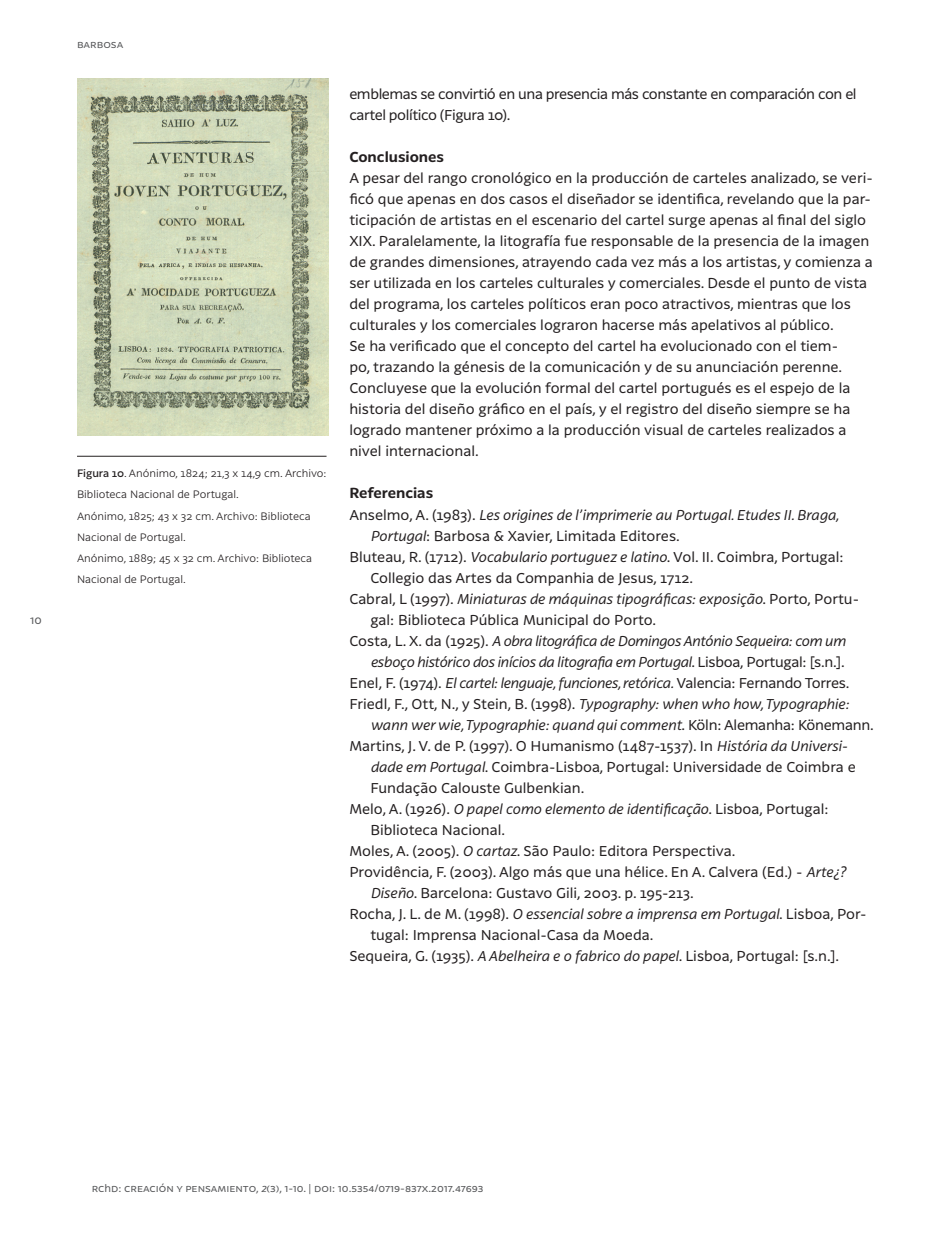
<style>
.page{position:relative;width:943px;height:1241px;background:#fff}
.page>*{position:absolute;margin:0;border:0;box-sizing:border-box;transform-origin:0 0}
.t1{font:14px/21px "Latina";color:#231f20}
.t2{font:italic 14px "Latina";letter-spacing:-.01em;color:#231f20}
.t3{font:14px/21px "Latina";letter-spacing:-.03em;color:#231f20}
.t4{font:14px "Latina";letter-spacing:-.02em;color:#231f20}
.t5{font:700 14px "Latina";color:#231f20}
.t6{font:11.38px "Latina";color:#57585a}
.t7{font:300 10.5px/21px "Latina";color:#231f20}
.t8{font:10.5px "Latina";color:#57585a}
.s1{font-weight:500}
.s2{font-style:normal}
.s3{font-style:italic}
</style>
<div class="page">
<img style="left:77px;top:79px;width:251px;height:356px">
<hr style="left:77px;top:456px;width:249px;height:1px;background:#231f20">
<p class="t6" style="left:30px;top:614px;width:13px">10</p>
<p class="t8" style="left:77px;top:39px;width:48px">barbosa</p>
<p class="t7" style="left:77px;top:463px;width:251px"><span class="s1">Figura 10</span>. Anónimo, 1824; 21,3 x 14,9 cm. Archivo:<br>Biblioteca Nacional de Portugal.<br>Anónimo, 1825; 43 x 32 cm. Archivo: Biblioteca Nacional de Portugal.<br>Anónimo, 1889; 45 x 32 cm. Archivo: Biblioteca Nacional de Portugal.</p>
<p class="t3" style="left:349px;top:84px;width:509px">emblemas se convirtió en una presencia más constante en comparación con el cartel político (Figura 10).</p>
<p class="t5" style="left:349px;top:149px;width:96px">Conclusiones</p>
<p class="t1" style="left:349px;top:168px;width:525px">A pesar del rango cronológico en la producción de carteles analizado, se veri&shy;ficó que apenas en dos casos el diseñador se identifica, revelando que la par&shy;ticipación de artistas en el escenario del cartel surge apenas al final del siglo XIX. Paralelamente, la litografía fue responsable de la presencia de la imagen de grandes dimensiones, atrayendo cada vez más a los artistas, y comienza a ser utilizada en los carteles culturales y comerciales. Desde el punto de vista del programa, los carteles políticos eran poco atractivos, mientras que los culturales y los comerciales lograron hacerse más apelativos al público.<br>Se ha verificado que el concepto del cartel ha evolucionado con el tiem-<br>po, trazando la génesis de la comunicación y de su anunciación perenne.<br>Concluyese que la evolución formal del cartel portugués es el espejo de la historia del diseño gráfico en el país, y el registro del diseño siempre se ha logrado mantener próximo a la producción visual de carteles realizados a nivel internacional.</p>
<p class="t5" style="left:349px;top:485px;width:85px">Referencias</p>
<p class="t2" style="left:349px;top:505px;width:491px"><span class="s2">Anselmo, A. (1983).</span> Les origines de l’imprimerie au Portugal. Etudes II. Braga,</p>
<p class="t1" style="left:370px;top:525px;width:311px"><span class="s3">Portugal</span>: Barbosa &amp; Xavier, Limitada Editores.</p>
<p class="t1" style="left:349px;top:546px;width:495px">Bluteau, R. (1712). <span class="s3">Vocabulario portuguez e latino</span>. Vol. II. Coimbra, Portugal:</p>
<p class="t1" style="left:370px;top:567px;width:324px">Collegio das Artes da Companhia de Jesus, 1712.</p>
<p class="t2" style="left:349px;top:589px;width:511px"><span class="s2">Cabral, L (1997).</span> Miniaturas de máquinas tipográficas: exposição<span class="s2">. Porto, Portu-</span></p>
<p class="t1" style="left:370px;top:609px;width:287px">gal: Biblioteca Pública Municipal do Porto.</p>
<p class="t2" style="left:349px;top:631px;width:498px"><span class="s2">Costa, L. X. da (1925).</span> A obra litográfica de Domingos António Sequeira: com um</p>
<p class="t2" style="left:370px;top:652px;width:476px">esboço histórico dos inícios da litografia em Portugal<span class="s2">. Lisboa, Portugal: [s.n.].</span></p>
<p class="t4" style="left:349px;top:674px;width:501px">Enel, F. (1974). <span class="s3">El cartel: lenguaje, funciones, retórica.</span> Valencia: Fernando Torres.</p>
<p class="t2" style="left:349px;top:694px;width:501px"><span class="s2">Friedl, F., Ott, N., y Stein, B. (1998).</span> Typography: when who how, Typographie:</p>
<p class="t2" style="left:370px;top:715px;width:505px">wann wer wie, Typographie: quand qui comment<span class="s2">. Köln: Alemanha: Könemann.</span></p>
<p class="t1" style="left:349px;top:735px;width:499px">Martins, J. V. de P. (1997). O Humanismo (1487-1537). In <span class="s3">História da Universi-</span></p>
<p class="t1" style="left:370px;top:756px;width:487px"><span class="s3">dade em Portugal</span>. Coimbra-Lisboa, Portugal: Universidade de Coimbra e</p>
<p class="t1" style="left:370px;top:777px;width:216px">Fundação Calouste Gulbenkian.</p>
<p class="t2" style="left:349px;top:799px;width:481px"><span class="s2">Melo, A. (1926).</span> O papel como elemento de identificação<span class="s2">. Lisboa, Portugal:</span></p>
<p class="t1" style="left:370px;top:819px;width:136px">Biblioteca Nacional.</p>
<p class="t1" style="left:349px;top:840px;width:387px">Moles, A. (2005). <span class="s3">O cartaz</span>. São Paulo: Editora Perspectiva.</p>
<p class="t1" style="left:349px;top:861px;width:498px">Providência, F. (2003). Algo más que una hélice. En A. Calvera (Ed.) - <span class="s3">Arte¿?</span></p>
<p class="t1" style="left:370px;top:882px;width:325px"><span class="s3">Diseño</span>. Barcelona: Gustavo Gili, 2003. p. 195-213.</p>
<p class="t2" style="left:349px;top:904px;width:518px"><span class="s2">Rocha, J. L. de M. (1998).</span> O essencial sobre a imprensa em Portugal<span class="s2">. Lisboa, Por-</span></p>
<p class="t1" style="left:370px;top:924px;width:284px">tugal: Imprensa Nacional-Casa da Moeda.</p>
<p class="t1" style="left:349px;top:945px;width:491px">Sequeira, G. (1935). <span class="s3">A Abelheira e o fabrico do papel</span>. Lisboa, Portugal: [s.n.].</p>
<p class="t8" style="left:92px;top:1181px;width:393px">rchd: creación y pensamiento, <span class="s3">2</span>(3), 1-10. | doi: 10.5354/0719-837x.2017.47693</p>
</div>
